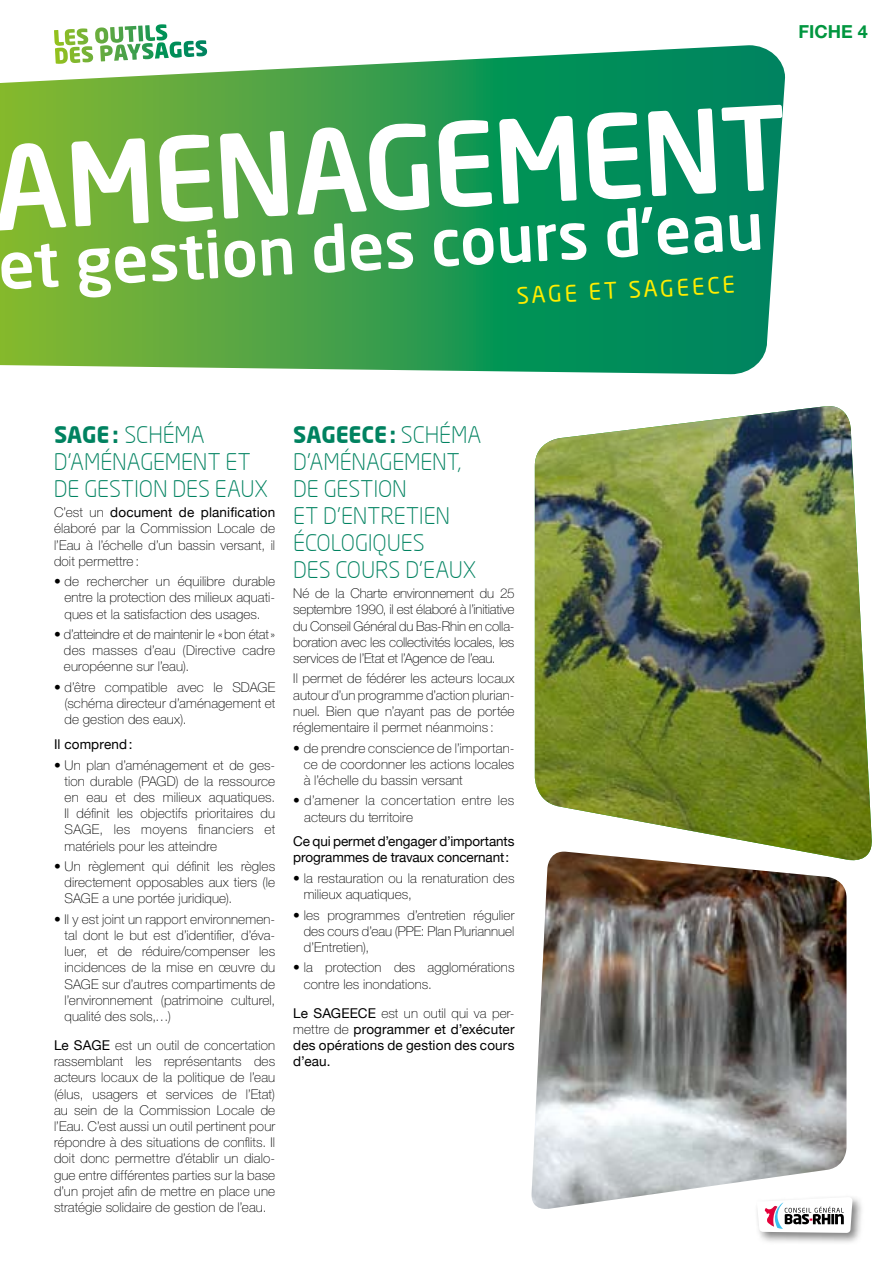
<style>
.page{position:relative;width:893px;height:1263px;background:#fff}
.page>*{position:absolute;margin:0;border:0;box-sizing:border-box;transform-origin:0 0}
.t1{font:500 114px "Neo Sans";color:#fff}
.t2{font:500 63.45px "Neo Sans";color:#fff}
.t3{font:300 22.5px/27px "Neo Sans";letter-spacing:-.005em;color:#008260}
.t4{font:22.5px "Neo Sans";color:#ffed00}
.t5{font:700 18px "Helvetica Neue";color:#00963f}
.t6{font:100 13.5px/16.2px "Helvetica Neue";letter-spacing:.01em;color:#000;text-align:justify}
.t7{font:13.5px/16.2px "Helvetica Neue";color:#000}
.s1{font-weight:700}
.s2{font-weight:400}
.s3{font-weight:100}
</style>
<div class="page">
<svg style="left:0;top:45px;width:785px;height:329px;background:#42a359"></svg>
<div style="left:753px;top:1193px;width:111px;height:51px;background:#000;opacity:.5"></div>
<svg style="left:757px;top:1197px;width:95px;height:36px"></svg>
<svg style="left:96px;top:24px;width:71px;height:19px"></svg>
<img style="left:535px;top:406px;width:337px;height:455px">
<img style="left:531px;top:852px;width:315px;height:358px">
<svg style="left:517px;top:285px;width:44px;height:19px"></svg>
<h3 class="t5" style="left:798px;top:21px;width:71px">FICHE 4</h3>
<h1 class="t1" style="left:-11px;top:117px;width:671px;rotate:-3deg">AMENA GEMENT</h1>
<h2 class="t2" style="left:-4px;top:226px;width:774px;rotate:-3deg">et gestion des cours d’eau</h2>
<h3 class="t4" style="left:564px;top:279px;width:80px;rotate:-3deg">E ET SAG</h3>
<h3 class="t4" style="left:676px;top:274px;width:60px;rotate:-3deg">EECE</h3>
<h3 class="t3" style="left:54px;top:421px;width:216px"><span class="s1">SAGE:</span> SCHÉMA<br>D’AMÉNAGEMENT ET<br>DE GESTION DES EAUX</h3>
<p class="t6" style="left:54px;top:504px;width:223px">C’est un <span class="s2">document de planification </span>élaboré par la Commission Locale de l’Eau à l’échelle d’un bassin versant, il doit permettre:</p>
<p class="t6" style="left:65px;top:573px;width:212px;text-indent:-11px">• de rechercher un équilibre durable entre la protection des milieux aquati&shy;ques et la satisfaction des usages.</p>
<p class="t6" style="left:64px;top:626px;width:213px;text-indent:-10px">• d’atteindre et de maintenir le «bon état» des masses d’eau (Directive cadre européenne sur l’eau).</p>
<p class="t6" style="left:65px;top:679px;width:212px;text-indent:-11px">• d’être compatible avec le SDAGE (schéma directeur d’aménagement et de gestion des eaux).</p>
<p class="t7" style="left:54px;top:736px;width:80px">Il comprend:</p>
<p class="t6" style="left:65px;top:757px;width:212px;text-indent:-11px">• Un plan d’aménagement et de ges&shy;tion durable (PAGD) de la ressource en eau et des milieux aquatiques.<br>Il définit les objectifs prioritaires du SAGE, les moyens financiers et matériels pour les atteindre</p>
<p class="t6" style="left:65px;top:858px;width:212px;text-indent:-11px">• Un règlement qui définit les règles directement opposables aux tiers (le SAGE a une portée juridique).</p>
<p class="t6" style="left:65px;top:911px;width:212px;text-indent:-11px">• Il y est joint un rapport environnemen&shy;tal dont le but est d’identifier, d’éva&shy;luer, et de réduire/compenser les incidences de la mise en œuvre du SAGE sur d’autres compartiments de l’environnement (patrimoine culturel, qualité des sols,…)</p>
<p class="t6" style="left:54px;top:1037px;width:223px"><span class="s2">Le SAGE</span> est un outil de concertation rassemblant les représentants des acteurs locaux de la politique de l’eau (élus, usagers et services de l’Etat) au sein de la Commission Locale de l’Eau. C’est aussi un outil pertinent pour répondre à des situations de conflits. Il doit donc permettre d’établir un dialo&shy;gue entre différentes parties sur la base d’un projet afin de mettre en place une stratégie solidaire de gestion de l’eau.</p>
<h3 class="t3" style="left:293px;top:421px;width:190px"><span class="s1">SAGEECE:</span> SCHÉMA<br>D’AMÉNAGEMENT,<br>DE GESTION<br>ET D’ENTRETIEN<br>ÉCOLOGIQUES<br>DES COURS D’EAUX</h3>
<p class="t6" style="left:293px;top:585px;width:223px">Né de la Charte environnement du 25 septembre 1990, il est élaboré à l’initiative du Conseil Général du Bas-Rhin en colla&shy;boration avec les collectivités locales, les services de l’Etat et l’Agence de l’eau.</p>
<p class="t6" style="left:293px;top:671px;width:223px">Il permet de fédérer les acteurs locaux autour d’un programme d’action plurian&shy;nuel. Bien que n’ayant pas de portée réglementaire il permet néanmoins :</p>
<p class="t6" style="left:304px;top:740px;width:212px;text-indent:-11px">• de prendre conscience de l’importan&shy;ce de coordonner les actions locales à l’échelle du bassin versant</p>
<p class="t6" style="left:304px;top:792px;width:212px;text-indent:-11px">• d’amener la concertation entre les acteurs du territoire</p>
<p class="t7" style="left:293px;top:833px;width:223px">Ce qui permet d’engager d’importants programmes de travaux concernant:</p>
<p class="t6" style="left:304px;top:870px;width:212px;text-indent:-11px">• la restauration ou la renaturation des milieux aquatiques,</p>
<p class="t6" style="left:304px;top:907px;width:212px;text-indent:-11px">• les programmes d’entretien régulier des cours d’eau (PPE: Plan Pluriannuel d’Entretien),</p>
<p class="t6" style="left:304px;top:959px;width:212px;text-indent:-11px">• la protection des agglomérations contre les inondations.</p>
<p class="t7" style="left:293px;top:1004px;width:223px;text-align:justify">Le SAGEECE <span class="s3">est un outil qui va per&shy;mettre de</span> programmer et d’exécuter des opérations de gestion des cours d’eau.</p>
</div>
